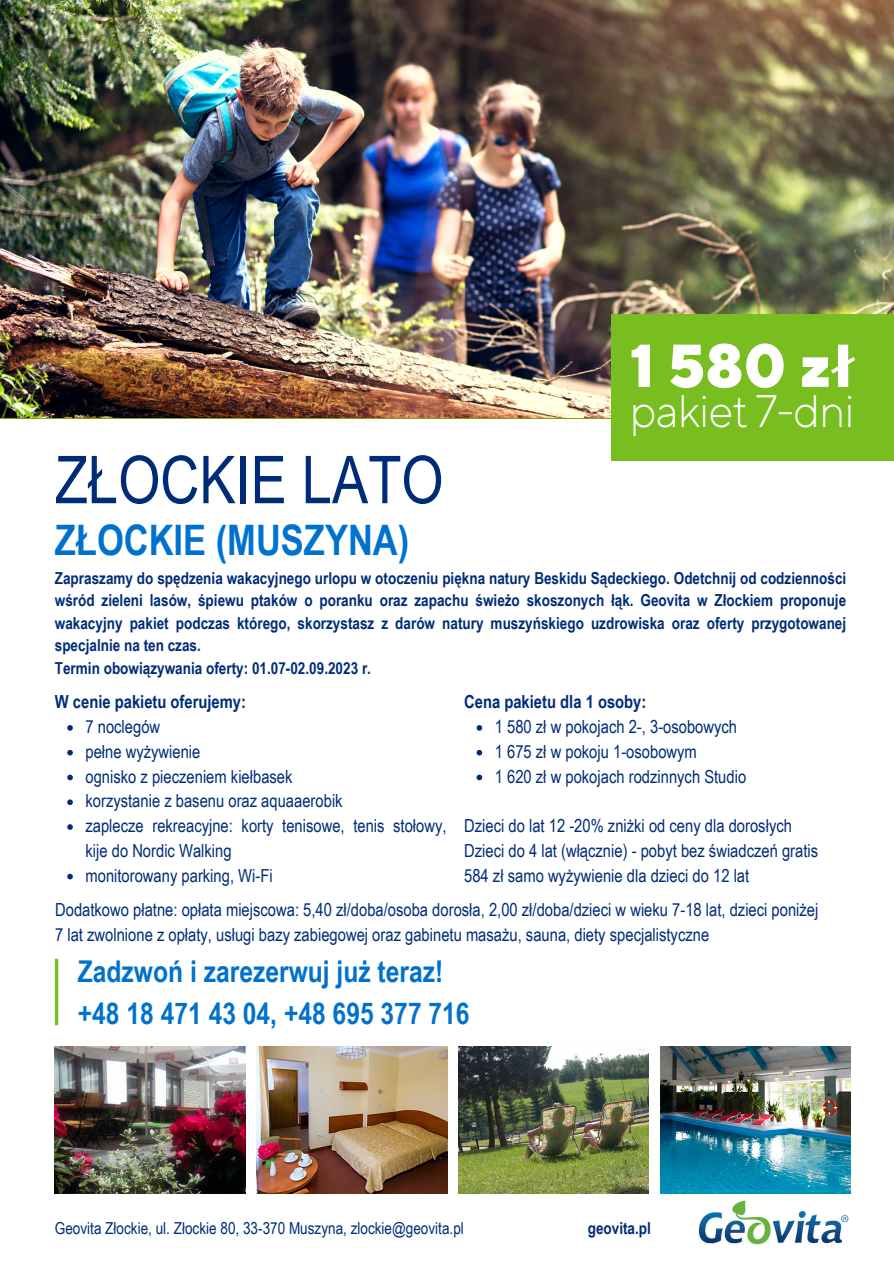
<style>
.page{position:relative;width:894px;height:1264px;background:#fff}
.page>*{position:absolute;margin:0;border:0;box-sizing:border-box;transform-origin:0 0}
.t1{font:66px "Arial Narrow";color:#002c77}
.t2{font:800 60.3px "TT Norms Pro";color:#fff}
.t3{font:300 45.3px "TT Norms Pro";letter-spacing:-.02em;color:#fff}
.t4{font:700 42px "Arial Narrow";color:#0072ce}
.t5{font:700 30px "Arial Narrow";color:#0072ce}
.t6{font:18px/24.8px "Arial Narrow";color:#002c77}
.t7{font:700 18px "Arial Narrow";color:#002c77}
.t8{font:700 16.5px/22.5px "Arial Narrow";color:#002c77;text-align:justify}
.t9{font:16.5px "Arial Narrow";color:#002c77}
</style>
<div class="page">
<img style="left:0;top:0;width:893px;height:418px">
<hr style="left:55px;top:958px;width:3px;height:67px;background:#78be20">
<img style="left:55px;top:1046px;width:190px;height:147px">
<img style="left:256px;top:1046px;width:191px;height:147px">
<img style="left:458px;top:1046px;width:190px;height:147px">
<img style="left:660px;top:1046px;width:190px;height:147px">
<img style="left:698px;top:1200px;width:151px;height:45px">
<div style="left:611px;top:314px;width:282px;height:146px;background:#78be20"></div>
<svg style="left:476px;top:725px;width:6px;height:5px"></svg>
<svg style="left:476px;top:750px;width:6px;height:5px"></svg>
<svg style="left:476px;top:774px;width:6px;height:6px"></svg>
<svg style="left:67px;top:725px;width:6px;height:5px"></svg>
<svg style="left:67px;top:750px;width:6px;height:5px"></svg>
<svg style="left:67px;top:774px;width:6px;height:6px"></svg>
<svg style="left:67px;top:799px;width:6px;height:6px"></svg>
<svg style="left:67px;top:824px;width:6px;height:5px"></svg>
<svg style="left:67px;top:873px;width:6px;height:6px"></svg>
<p class="t1" style="left:55px;top:441px;width:390px">ZŁOCKIE LATO</p>
<p class="t2" style="left:629px;top:329px;width:227px">1 580 zł</p>
<p class="t3" style="left:629px;top:384px;width:226px">pakiet 7-dni</p>
<p class="t4" style="left:55px;top:515px;width:356px">ZŁOCKIE (MUSZYNA)</p>
<p class="t8" style="left:55px;top:566px;width:792px">Zapraszamy do spędzenia wakacyjnego urlopu w otoczeniu piękna natury Beskidu Sądeckiego. Odetchnij od codzienności wśród zieleni lasów, śpiewu ptaków o poranku oraz zapachu świeżo skoszonych łąk. Geovita w Złockiem proponuje wakacyjny pakiet podczas którego, skorzystasz z darów natury muszyńskiego uzdrowiska oraz oferty przygotowanej specjalnie na ten czas.</p>
<p class="t8" style="left:55px;top:656px;width:317px">Termin obowiązywania oferty: 01.07-02.09.2023 r.</p>
<p class="t7" style="left:55px;top:691px;width:193px">W cenie pakietu oferujemy:</p>
<p class="t6" style="left:85px;top:714px;width:76px">7 noclegów</p>
<p class="t6" style="left:85px;top:738px;width:116px">pełne wyżywienie</p>
<p class="t6" style="left:85px;top:763px;width:208px">ognisko z pieczeniem kiełbasek</p>
<p class="t6" style="left:85px;top:788px;width:258px">korzystanie z basenu oraz aquaaerobik</p>
<p class="t6" style="left:85px;top:813px;width:362px">zaplecze rekreacyjne: korty tenisowe, tenis stołowy, kije do Nordic Walking</p>
<p class="t6" style="left:85px;top:862px;width:189px">monitorowany parking, Wi-Fi</p>
<p class="t7" style="left:464px;top:691px;width:184px">Cena pakietu dla 1 osoby:</p>
<p class="t6" style="left:494px;top:714px;width:244px">1 580 zł w pokojach 2-, 3-osobowych</p>
<p class="t6" style="left:494px;top:738px;width:203px">1 675 zł w pokoju 1-osobowym</p>
<p class="t6" style="left:494px;top:763px;width:253px">1 620 zł w pokojach rodzinnych Studio</p>
<p class="t6" style="left:464px;top:813px;width:329px">Dzieci do lat 12 -20% zniżki od ceny dla dorosłych</p>
<p class="t6" style="left:464px;top:838px;width:355px">Dzieci do 4 lat (włącznie) - pobyt bez świadczeń gratis</p>
<p class="t6" style="left:464px;top:862px;width:286px">584 zł samo wyżywienie dla dzieci do 12 lat</p>
<p class="t6" style="left:55px;top:897px;width:764px">Dodatkowo płatne: opłata miejscowa: 5,40 zł/doba/osoba dorosła, 2,00 zł/doba/dzieci w wieku 7-18 lat, dzieci poniżej</p>
<p class="t6" style="left:55px;top:922px;width:655px">7 lat zwolnione z opłaty, usługi bazy zabiegowej oraz gabinetu masażu, sauna, diety specjalistyczne</p>
<p class="t5" style="left:78px;top:954px;width:367px">Zadzwoń i zarezerwuj już teraz!</p>
<p class="t5" style="left:78px;top:995px;width:393px">+48 18 471 43 04, +48 695 377 716</p>
<p class="t9" style="left:55px;top:1218px;width:410px">Geovita Złockie, ul. Złockie 80, 33-370 Muszyna, zlockie@geovita.pl</p>
<p class="t8" style="left:587px;top:1216px;width:65px">geovita.pl</p>
</div>
